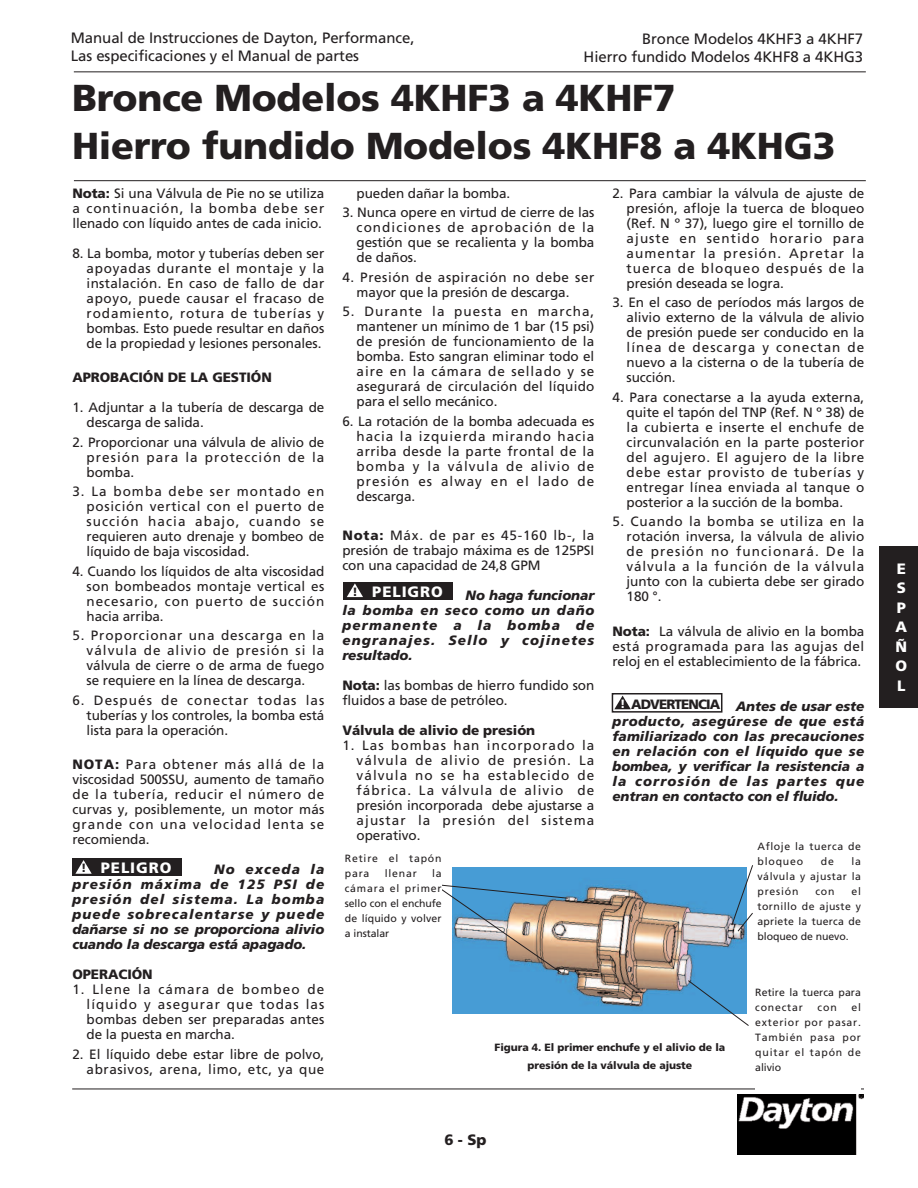
<style>
.page{position:relative;width:918px;height:1188px;background:#fff}
.page>*{position:absolute;margin:0;border:0;box-sizing:border-box;transform-origin:0 0}
.t1{font:900 37.5px/48px "Frutiger";letter-spacing:-.005em;color:#231f20}
.t2{font:15px/18px "Frutiger";letter-spacing:-.005em;color:#231f20}
.t3{font:900 15px/19.5px "Frutiger";letter-spacing:.06em;color:#fff;text-align:justify}
.t4{font:900 15px "Frutiger";color:#231f20}
.t5{font:13.5px/15px "Frutiger";letter-spacing:-.005em;color:#231f20;text-align:justify}
.t6{font:italic 900 13.5px/15px "Frutiger";letter-spacing:-.005em;color:#231f20;text-align:justify}
.t7{font:13.5px/15px "Frutiger";letter-spacing:.04em;color:#231f20}
.t8{font:900 13.5px "Frutiger";letter-spacing:-.005em;color:#231f20}
.t9{font:900 13.5px "Frutiger";letter-spacing:-.065em;color:#231f20}
.t10{font:10.5px/15px "Frutiger";letter-spacing:.055em;color:#231f20;text-align:justify}
.t11{font:900 10.5px/18px "Frutiger";letter-spacing:-.005em;color:#231f20;text-align:center}
.t12{font:10.5px/15px "Frutiger";letter-spacing:.01em;color:#231f20}
.t13{font:10.5px/15px "Frutiger";letter-spacing:.08em;color:#231f20}
.s1{font-weight:900}
.s2{font-size:12px;color:#231f20}
.s3{font-size:12px;color:#fff}
</style>
<div class="page">
<hr style="left:72px;top:1089px;width:792px;height:1px;background:#231f20">
<div style="left:879px;top:546px;width:39px;height:162px;background:#231f20"></div>
<div style="left:737px;top:1094px;width:127px;height:62px;background:#000"></div>
<img style="left:738px;top:1094px;width:126px;height:60px">
<hr style="left:74px;top:71px;width:792px;height:1px;background:#231f20">
<hr style="left:74px;top:180px;width:792px;height:1px;background:#231f20">
<img style="left:452px;top:867px;width:294px;height:146px">
<svg style="left:731px;top:865px;width:22px;height:67px"></svg>
<svg style="left:687px;top:980px;width:62px;height:46px"></svg>
<div style="left:755px;top:988px;width:106px;height:102px;background:#fff"></div>
<img style="left:442px;top:884px;width:127px;height:90px">
<div style="left:612px;top:693px;width:110px;height:20px;border:2px solid #231f20"></div>
<svg style="left:614px;top:696px;width:17px;height:13px"></svg>
<div style="left:343px;top:582px;width:110px;height:17px;background:#231f20"></div>
<svg style="left:347px;top:583px;width:16px;height:14px"></svg>
<div style="left:72px;top:859px;width:109px;height:17px;background:#231f20"></div>
<svg style="left:75px;top:860px;width:17px;height:14px"></svg>
<p class="t2" style="left:71px;top:30px;width:345px">Manual de Instrucciones de Dayton, Performance,<br>Las especificaciones y el Manual de partes</p>
<p class="t2" style="left:584px;top:31px;width:281px;text-align:right">Bronce Modelos 4KHF3 a 4KHF7<br>Hierro fundido Modelos 4KHF8 a 4KHG3</p>
<h1 class="t1" style="left:72px;top:77px;width:765px">Bronce Modelos 4KHF3 a 4KHF7<br>Hierro fundido Modelos 4KHF8 a 4KHG3</h1>
<p class="t5" style="left:72px;top:186px;width:254px"><span class="s1">Nota:</span> Si una Válvula de Pie no se utiliza a continuación, la bomba debe ser llenado con líquido antes de cada inicio.</p>
<p class="t5" style="left:87px;top:246px;width:239px;text-indent:-14px">8. La bomba, motor y tuberías deben ser apoyadas durante el montaje y la instalación. En caso de fallo de dar apoyo, puede causar el fracaso de rodamiento, rotura de tuberías y bombas. Esto puede resultar en daños de la propiedad y lesiones personales.</p>
<p class="t8" style="left:72px;top:372px;width:201px">APROBACIÓN DE LA GESTIÓN</p>
<p class="t5" style="left:87px;top:401px;width:239px;text-indent:-14px">1. Adjuntar a la tubería de descarga de descarga de salida.</p>
<p class="t5" style="left:87px;top:435px;width:239px;text-indent:-14px">2. Proporcionar una válvula de alivio de presión para la protección de la bomba.</p>
<p class="t5" style="left:87px;top:485px;width:239px;text-indent:-14px">3. La bomba debe ser montado en posición vertical con el puerto de succión hacia abajo, cuando se requieren auto drenaje y bombeo de líquido de baja viscosidad.</p>
<p class="t5" style="left:87px;top:564px;width:239px;text-indent:-14px">4. Cuando los líquidos de alta viscosidad son bombeados montaje vertical es necesario, con puerto de succión hacia arriba.</p>
<p class="t5" style="left:87px;top:629px;width:239px;text-indent:-14px">5. Proporcionar una descarga en la válvula de alivio de presión si la válvula de cierre o de arma de fuego se requiere en la línea de descarga.</p>
<p class="t5" style="left:87px;top:693px;width:239px;text-indent:-14px">6. Después de conectar todas las tuberías y los controles, la bomba está lista para la operación.</p>
<p class="t5" style="left:72px;top:758px;width:254px"><span class="s1">NOTA:</span> Para obtener más allá de la viscosidad 500SSU, aumento de tamaño de la tubería, reducir el número de curvas y, posiblemente, un motor más grande con una velocidad lenta se recomienda.</p>
<p class="t6" style="left:72px;top:863px;width:254px;text-indent:142px">No exceda la presión máxima de 125 PSI de presión del sistema. La bomba puede sobrecalentarse y puede dañarse si no se proporciona alivio cuando la descarga está apagado.</p>
<p class="t8" style="left:72px;top:969px;width:82px">OPERACIÓN</p>
<p class="t5" style="left:87px;top:983px;width:239px;text-indent:-14px">1. Llene la cámara de bombeo de líquido y asegurar que todas las bombas deben ser preparadas antes de la puesta en marcha.</p>
<p class="t5" style="left:72px;top:1047px;width:254px;text-align:right">2. El líquido debe estar libre de polvo, abrasivos, arena, limo, etc, ya que</p>
<p class="t3" style="left:81px;top:860px;width:92px"><span class="s2">!</span> PELIGRO</p>
<p class="t5" style="left:357px;top:186px;width:155px">pueden dañar la bomba.</p>
<p class="t5" style="left:357px;top:206px;width:239px;text-indent:-14px">3. Nunca opere en virtud de cierre de las condiciones de aprobación de la gestión que se recalienta y la bomba de daños.</p>
<p class="t7" style="left:357px;top:270px;width:239px;text-indent:-14px">4. Presión de aspiración no debe ser mayor que la presión de descarga.</p>
<p class="t5" style="left:357px;top:305px;width:239px;text-indent:-14px">5. Durante la puesta en marcha, mantener un mínimo de 1 bar (15 psi) de presión de funcionamiento de la bomba. Esto sangran eliminar todo el aire en la cámara de sellado y se asegurará de circulación del líquido para el sello mecánico.</p>
<p class="t5" style="left:357px;top:414px;width:239px;text-indent:-14px">6. La rotación de la bomba adecuada es hacia la izquierda mirando hacia arriba desde la parte frontal de la bomba y la válvula de alivio de presión es alway en el lado de descarga.</p>
<p class="t5" style="left:342px;top:528px;width:254px"><span class="s1">Nota:</span> Máx. de par es 45-160 lb-, la presión de trabajo máxima es de 125PSI con una capacidad de 24,8 GPM</p>
<p class="t6" style="left:342px;top:588px;width:254px;text-indent:123px">No haga funcionar la bomba en seco como un daño permanente a la bomba de engranajes. Sello y cojinetes resultado.</p>
<p class="t5" style="left:342px;top:678px;width:254px"><span class="s1">Nota:</span> las bombas de hierro fundido son fluidos a base de petróleo.</p>
<p class="t8" style="left:342px;top:724px;width:194px">Válvula de alivio de presión</p>
<p class="t5" style="left:357px;top:738px;width:239px;text-indent:-14px">1. Las bombas han incorporado la válvula de alivio de presión. La válvula no se ha establecido de fábrica. La válvula de alivio de presión incorporada debe ajustarse a ajustar la presión del sistema operativo.</p>
<p class="t3" style="left:352px;top:583px;width:92px"><span class="s2">!</span> PELIGRO</p>
<p class="t13" style="left:345px;top:851px;width:98px">Retire el tapón para</p>
<p class="t10" style="left:345px;top:866px;width:98px;text-indent:87px">la cámara el primer sello con el enchufe de líquido y volver a instalar</p>
<p class="t10" style="left:385px;top:866px;width:34px">llenar</p>
<p class="t5" style="left:627px;top:186px;width:239px;text-indent:-14px">2. Para cambiar la válvula de ajuste de presión, afloje la tuerca de bloqueo (Ref. N º 37), luego gire el tornillo de ajuste en sentido horario para aumentar la presión. Apretar la tuerca de bloqueo después de la presión deseada se logra.</p>
<p class="t5" style="left:627px;top:296px;width:239px;text-indent:-14px">3. En el caso de períodos más largos de alivio externo de la válvula de alivio de presión puede ser conducido en la línea de descarga y conectan de nuevo a la cisterna o de la tubería de succión.</p>
<p class="t5" style="left:627px;top:390px;width:239px;text-indent:-14px">4. Para conectarse a la ayuda externa, quite el tapón del TNP (Ref. N º 38) de la cubierta e inserte el enchufe de circunvalación en la parte posterior del agujero. El agujero de la libre debe estar provisto de tuberías y entregar línea enviada al tanque o posterior a la succión de la bomba.</p>
<p class="t5" style="left:627px;top:515px;width:239px;text-indent:-14px">5. Cuando la bomba se utiliza en la rotación inversa, la válvula de alivio de presión no funcionará. De la válvula a la función de la válvula junto con la cubierta debe ser girado 180 °.</p>
<p class="t5" style="left:612px;top:624px;width:254px"><span class="s1">Nota:</span> La válvula de alivio en la bomba está programada para las agujas del reloj en el establecimiento de la fábrica.</p>
<p class="t6" style="left:612px;top:699px;width:254px;text-indent:123px">Antes de usar este producto, asegúrese de que está familiarizado con las precauciones en relación con el líquido que se bombea, y verificar la resistencia a la corrosión de las partes que entran en contacto con el fluido.</p>
<p class="t9" style="left:620px;top:699px;width:102px"><span class="s3">!</span> ADVERTENCIA</p>
<p class="t10" style="left:758px;top:840px;width:105px">Afloje la tuerca de bloqueo</p>
<p class="t10" style="left:758px;top:855px;width:105px;text-indent:94px">la válvula y ajustar la presión</p>
<p class="t10" style="left:821px;top:855px;width:15px">de</p>
<p class="t10" style="left:758px;top:885px;width:105px;text-indent:94px">el tornillo de ajuste y apriete la tuerca de bloqueo de nuevo.</p>
<p class="t10" style="left:815px;top:885px;width:21px">con</p>
<p class="t11" style="left:495px;top:1040px;width:232px">Figura 4. El primer enchufe y el alivio de la presión de la válvula de ajuste</p>
<p class="t12" style="left:755px;top:986px;width:107px">Retire la tuerca para conectar</p>
<p class="t10" style="left:755px;top:1001px;width:107px;text-indent:96px">el exterior por pasar.<br>También pasa por quitar el tapón de alivio</p>
<p class="t10" style="left:818px;top:1001px;width:21px">con</p>
<p class="t4" style="left:444px;top:1134px;width:44px">6-Sp</p>
<p class="t3" style="left:896px;top:560px;width:13px">E S P A Ñ O L</p>
</div>
